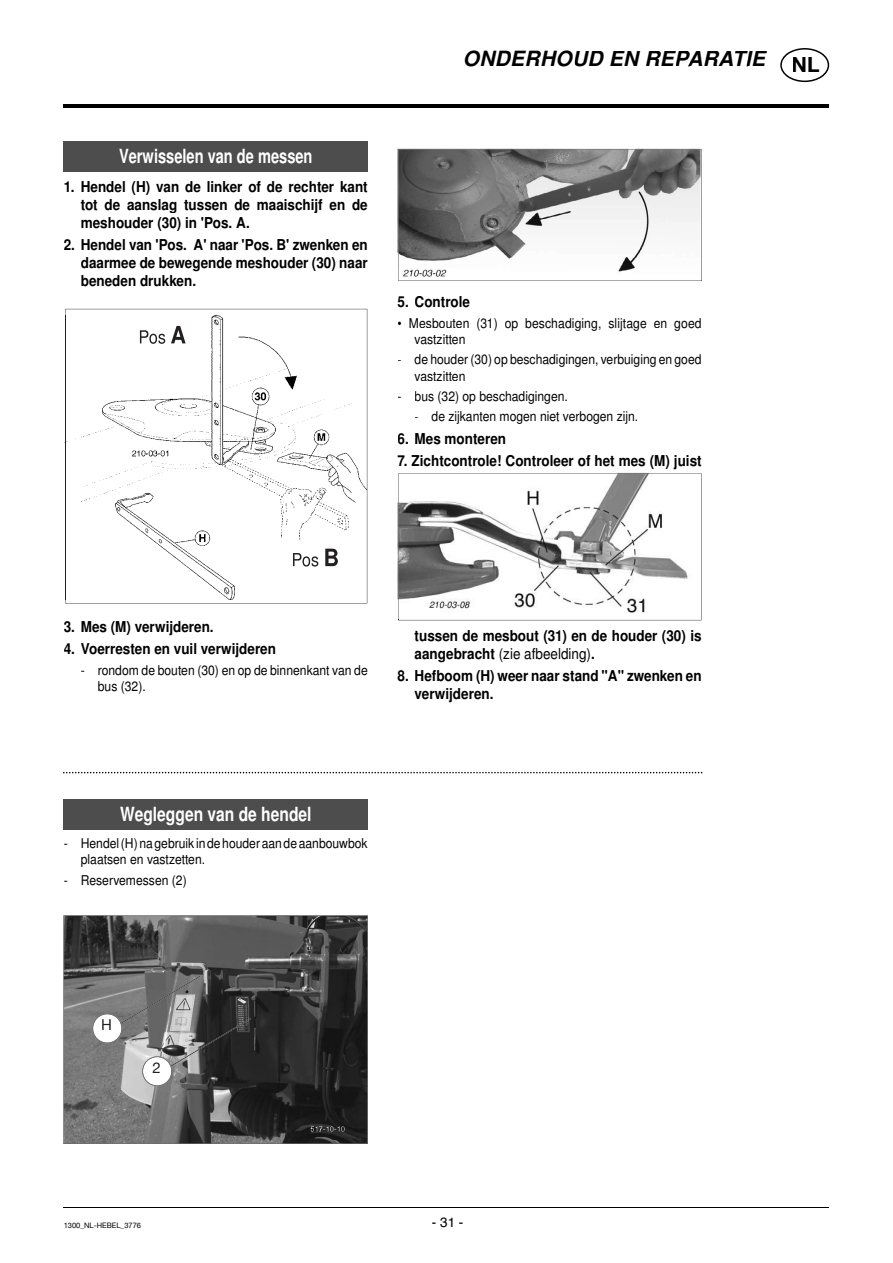
<style>
.page{position:relative;width:893px;height:1263px;background:#fff}
.page>*{position:absolute;margin:0;border:0;box-sizing:border-box;transform-origin:0 0}
.t1{font:italic 700 21px "Nimbus Sans LOT";letter-spacing:.015em;color:#000}
.t2{font:700 21px "Helvetica Neue";color:#000}
.t3{font:700 19.5px "Nimbus Sans LOT";color:#fff;scale:.75 1}
.t4{font:700 19.5px "Nimbus Sans LOT";color:#fff;scale:.8 1}
.t5{font:700 15px/18px "Nimbus Sans LOT";color:#000;text-align:justify;scale:.9 1}
.t6{font:15px "Helvetica Neue";color:#231f20}
.t7{font:13.5px/16.2px "Nimbus Sans LOT";color:#000;scale:.9 1}
.t8{font:13.5px "Helvetica";color:#000}
.t9{font:7.5px "Helvetica Neue";color:#000}
.s1{font-weight:400}
</style>
<div class="page">
<hr style="left:64px;top:105px;width:765px;height:3px;background:#000">
<hr style="left:64px;top:1207px;width:765px;height:1px;background:#000">
<svg style="left:780px;top:48px;width:49px;height:34px"></svg>
<div style="left:64px;top:142px;width:304px;height:30px;background:#4d4d4d"></div>
<div style="left:64px;top:800px;width:304px;height:30px;background:#4d4d4d"></div>
<svg style="left:398px;top:149px;width:304px;height:132px"></svg>
<svg style="left:398px;top:473px;width:303px;height:147px"></svg>
<svg style="left:65px;top:309px;width:302px;height:294px"></svg>
<img style="left:65px;top:315px;width:1px;height:284px">
<img style="left:134px;top:330px;width:32px;height:14px">
<img style="left:171px;top:326px;width:15px;height:17px">
<img style="left:287px;top:553px;width:32px;height:13px">
<img style="left:325px;top:549px;width:13px;height:17px">
<svg style="left:63px;top:772px;width:639px;height:1px"></svg>
<svg style="left:63px;top:915px;width:305px;height:229px;background:#4f4f4f"></svg>
<img style="left:121px;top:975px;width:80px;height:48px">
<img style="left:92px;top:1013px;width:30px;height:30px">
<svg style="left:93px;top:1014px;width:29px;height:29px"></svg>
<img style="left:171px;top:1018px;width:80px;height:48px">
<img style="left:142px;top:1056px;width:30px;height:30px">
<svg style="left:143px;top:1057px;width:29px;height:29px"></svg>
<h1 class="t1" style="left:463px;top:46px;width:304px">ONDERHOUD EN REPARATIE</h1>
<h1 class="t2" style="left:792px;top:52px;width:30px">NL</h1>
<h2 class="t3" style="left:119px;top:145px;width:259px">Verwisselen van de messen</h2>
<p class="t5" style="left:81px;top:178px;width:320px;text-indent:-17px">1. Hendel (H) van de linker of de rechter kant tot de aanslag tussen de maaischijf en de meshouder (30) in 'Pos. A.</p>
<p class="t5" style="left:81px;top:236px;width:320px;text-indent:-17px">2. Hendel van 'Pos. A' naar 'Pos. b' zwenken en daarmee de bewegende meshouder (30) naar beneden drukken.</p>
<p class="t5" style="left:398px;top:293px;width:82px">5. Controle</p>
<p class="t7" style="left:415px;top:315px;width:320px;text-indent:-17px">• Mesbouten (31) op beschadiging, slijtage en goed vastzitten</p>
<p class="t7" style="left:415px;top:352px;width:320px;text-indent:-17px">- de houder (30) op beschadigingen, verbuiging en goed vastzitten</p>
<p class="t7" style="left:398px;top:388px;width:191px">- bus (32) op beschadigingen.</p>
<p class="t7" style="left:415px;top:409px;width:250px">- de zijkanten mogen niet verbogen zijn.</p>
<p class="t5" style="left:398px;top:430px;width:122px">6. Mes monteren</p>
<p class="t5" style="left:398px;top:452px;width:339px">7. Zichtcontrole! Controleer of het mes (M) juist</p>
<p class="t5" style="left:64px;top:618px;width:168px">3. Mes (M) verwijderen.</p>
<p class="t5" style="left:64px;top:640px;width:237px">4. Voerresten en vuil verwijderen</p>
<p class="t7" style="left:98px;top:662px;width:301px;text-indent:-17px">- rondom de bouten (30) en op de binnenkant van de bus (32).</p>
<p class="t5" style="left:415px;top:627px;width:320px">tussen de mesbout (31) en de houder (30) is aangebracht <span class="s1">(zie afbeelding)</span>.</p>
<p class="t5" style="left:415px;top:668px;width:320px;text-indent:-17px">8. Hefboom (H) weer naar stand "A" zwenken en verwijderen.</p>
<h2 class="t4" style="left:120px;top:803px;width:241px">Wegleggen van de hendel</h2>
<p class="t7" style="left:81px;top:835px;width:320px;text-indent:-17px">- Hendel (H) na gebruik in de houder aan de aanbouwbok plaatsen en vastzetten.</p>
<p class="t7" style="left:64px;top:872px;width:138px">- Reservemessen (2)</p>
<p class="t6" style="left:101px;top:1016px;width:12px">H</p>
<p class="t6" style="left:152px;top:1058px;width:10px">2</p>
<p class="t9" style="left:64px;top:1220px;width:79px">1300_NL-HEBEL_3776</p>
<p class="t8" style="left:432px;top:1213px;width:33px">- 31 -</p>
</div>
